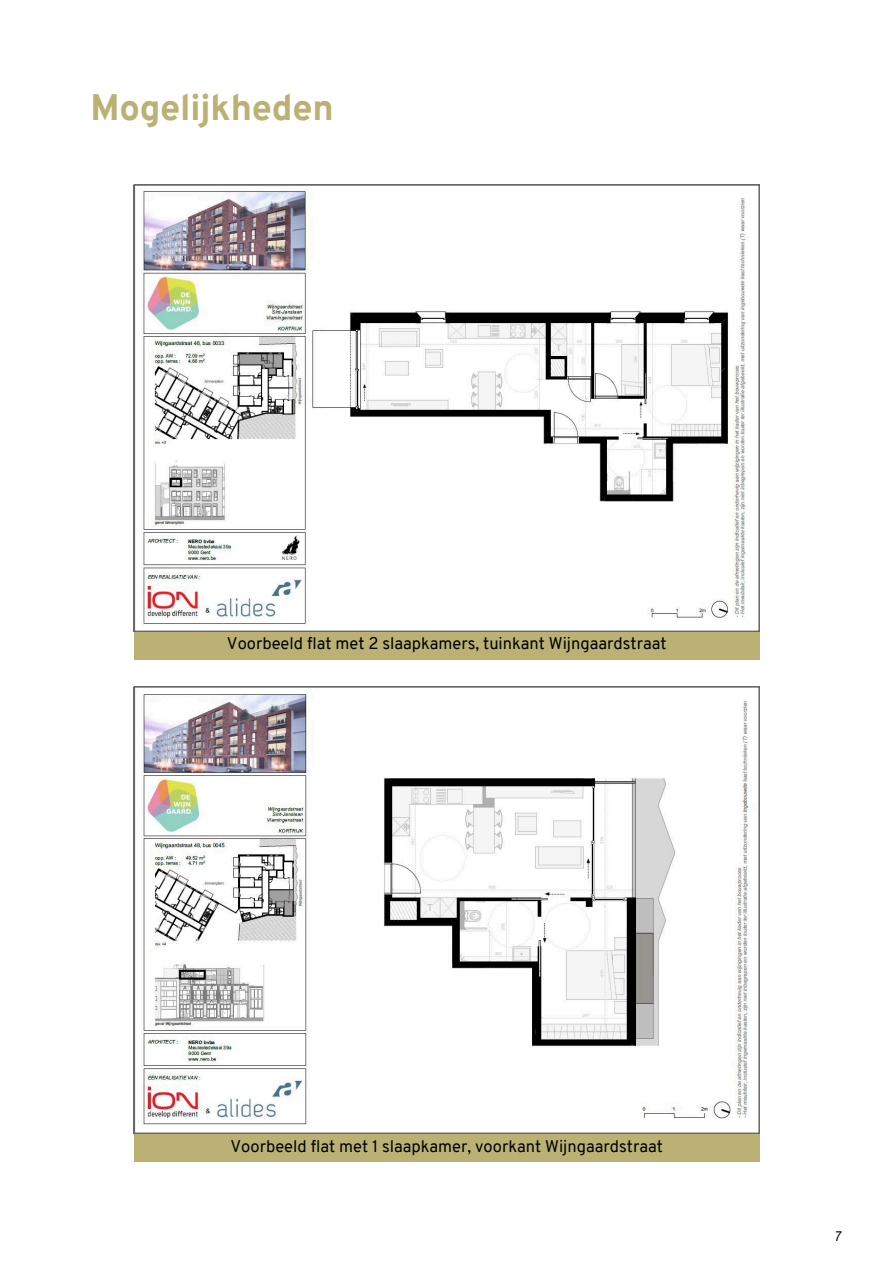
<style>
.page{position:relative;width:894px;height:1264px;background:#fff}
.page>*{position:absolute;margin:0;border:0;box-sizing:border-box;transform-origin:0 0}
.t1{font:800 36px "Overpass";letter-spacing:-.005em;color:#bcb175}
.t2{font:16.5px "Overpass";color:#000}
.t3{font:italic 13.5px "Overpass";color:#000}
</style>
<div class="page">
<div style="left:134px;top:1133px;width:625px;height:29px;background:#bcb175"></div>
<svg style="left:134px;top:686px;width:625px;height:447px"></svg>
<div style="left:134px;top:631px;width:625px;height:29px;background:#bcb175"></div>
<svg style="left:134px;top:185px;width:625px;height:446px"></svg>
<h1 class="t1" style="left:90px;top:93px;width:245px">Mogelijkheden</h1>
<p class="t2" style="left:227px;top:637px;width:441px">Voorbeeld flat met 2 slaapkamers, tuinkant Wijngaardstraat</p>
<p class="t2" style="left:230px;top:1139px;width:434px">Voorbeeld flat met 1 slaapkamer, voorkant Wijngaardstraat</p>
<p class="t3" style="left:833px;top:1230px;width:8px">7</p>
</div>
